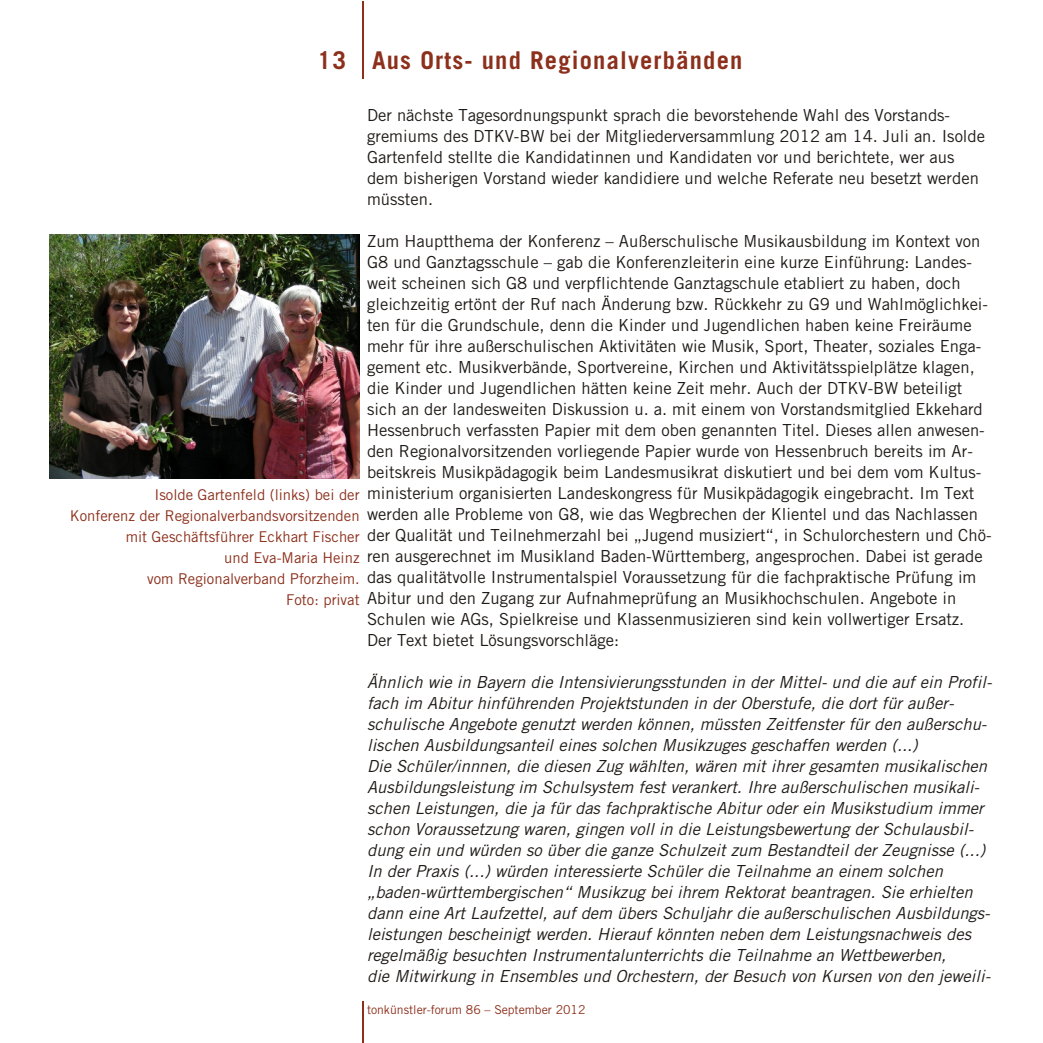
<style>
.page{position:relative;width:1043px;height:1043px;background:#fff}
.page>*{position:absolute;margin:0;border:0;box-sizing:border-box;transform-origin:0 0}
.t1{font:700 24.5px "Trade Gothic";letter-spacing:.05em;color:#8c301c}
.t2{font:16.62px/21px "Trade Gothic";color:#1f1a17}
.t3{font:italic 16.62px/21px "Trade Gothic";color:#1f1a17}
.t4{font:14.88px/21px "Trade Gothic";color:#8c301c;text-align:right}
.t5{font:12.25px "Trade Gothic";letter-spacing:-.005em;color:#8c301c}
</style>
<div class="page">
<hr style="left:362px;top:1001px;width:2px;height:42px;background:#8c301c">
<hr style="left:362px;top:1px;width:2px;height:77px;background:#8c301c">
<img style="left:50px;top:235px;width:310px;height:244px">
<h1 class="t1" style="left:318px;top:50px;width:426px">13 Aus Orts- und Regionalverbänden</h1>
<p class="t2" style="left:367px;top:106px;width:619px">Der nächs te Ta ges ord nungs punkt sprach die be vor ste hen de Wahl des Vor stands-<br>gre mi ums des DTKV-BW bei der Mit glie der ver samm lung 2012 am 14. Juli an. Isol de Gar ten feld stell te die Kan di da tin nen und Kan di da ten vor und be rich te te, wer aus dem bis her igen Vor stand wie der kan di die re und wel che Referate neu besetzt werden müssten.</p>
<p class="t2" style="left:367px;top:232px;width:626px">Zum Haupt the ma der Kon fe renz – Au ßer schu li sche Mu sik aus bil dung im Kon text von G8 und Ganz tags schu le – gab die Kon fer enz lei te rin eine kur ze Ein füh rung: Lan des - weit schei nen sich G8 und ver pflich ten de Ganz tag schu le eta bliert zu ha ben, doch gleich zei tig er tönt der Ruf nach Än de rung bzw. Rüc kkehr zu G9 und Wahl mög lich kei - ten für die Grund schu le, denn die Kin der und Ju gend li chen ha ben kei ne Frei räu me mehr für ihre au ßer schu li schen Ak ti vi tä ten wie Mu sik, Sport, Thea ter, so zia les En ga - ge ment etc. Mu sik ver bän de, Sport ver ei ne, Kir chen und Ak ti vi täts spiel plät ze kla gen, die Kin der und Ju gend li chen hät ten kei ne Zeit mehr. Auch der DTKV-BW be tei ligt sich an der lan des wei ten Dis kus si on u. a. mit ei nem von Vor stands mit glied Ek ke hard Hes sen bruch ver fass ten Pa pier mit dem oben ge nann ten Ti tel. Die ses al len an we sen - den Re gio nal vor sit zen den vor lie gen de Pa pier wur de von Hes sen bruch be reits im Ar - beits kreis Mu sik päd ago gik beim Lan des mu sik rat dis ku tiert und bei dem vom Kul tus - mi nis te ri um or ga ni sier ten Lan des kon gress für Mu sik päd ago gik ein ge bracht. Im Text wer den alle Pro ble me von G8, wie das Weg bre chen der Klien tel und das Nach las sen der Qua li tät und Teil neh mer zahl bei „Ju gend mu si ziert“, in Schul or ches tern und Chö - ren aus ge rech net im Mu sik land Ba den-Würt tem berg, an ge spro chen. Da bei ist ge ra de das qua li tät vol le In stru men tal spiel Vor aus set zung für die fachpraktische Prüfung im Abitur und den Zugang zur Aufnahmeprüfung an Musikhochschulen. Angebote in Schulen wie AGs, Spielkreise und Klassenmusizieren sind kein vollwertiger Ersatz.<br>Der Text bie tet Lö sungs vor schlä ge:</p>
<p class="t3" style="left:367px;top:673px;width:626px">Ähn lich wie in Bay ern die In ten si vie rungs stun den in der Mit tel- und die auf ein Pro fil - fach im Ab itur hin füh ren den Pro jekt stun den in der Ober stu fe, die dort für au ßer&shy;schu li sche An ge bo te ge nutzt wer den kön nen, müss ten Zeit fens ter für den au ßer schu - li schen Aus bil dungs an teil ei nes sol chen Mu sik zu ges ge schaf fen wer den (...)<br>Die Schü ler/inn nen, die die sen Zug wähl ten, wä ren mit ih rer ge sam ten mu si ka li schen Aus bil dungs lei stung im Schul sys tem fest ver an kert. Ihre au ßer schu li schen mu si ka li - schen Lei stun gen, die ja für das fach prak ti sche Ab itur oder ein Mu sik stu di um im mer schon Vor aus set zung wa ren, gin gen voll in die Lei stungs be wer tung der Schul aus bil - dung ein und wür den so über die gan ze Schul zeit zum Be stand teil der Zeug nis se (...)<br>In der Pra xis (...) wür den in ter es sier te Schü ler die Teil nah me an ei nem sol chen<br>„ba den-würt tem ber gi schen“ Mu sik zug bei ih rem Rek to rat be an tra gen. Sie er hiel ten dann eine Art Lauf zet tel, auf dem übers Schul jahr die au ßer schu li schen Aus bil dungs - lei stun gen be schei nigt wer den. Hier auf könn ten ne ben dem Lei stungs nach weis des<br>re gel mä ßig be such ten In stru men tal un ter richts die Teil nah me an Wett be wer ben,<br>die Mit wir kung in En sem bles und Or ches tern, der Be such von Kur sen von den je wei li -</p>
<p class="t5" style="left:367px;top:1004px;width:220px">ton künst ler-fo rum 86 – Sep tem ber 2012</p>
<p class="t4" style="left:70px;top:485px;width:291px">Isol de Gar ten feld (links) bei der<br>Kon fe renz der Re gio nal ver bands vor sit zen den mit Ge schäfts füh rer Ec khart Fi scher<br>und Eva-Ma ria Heinz<br>vom Re gio nal ver band Pforz heim.<br>Foto: pri vat</p>
</div>
